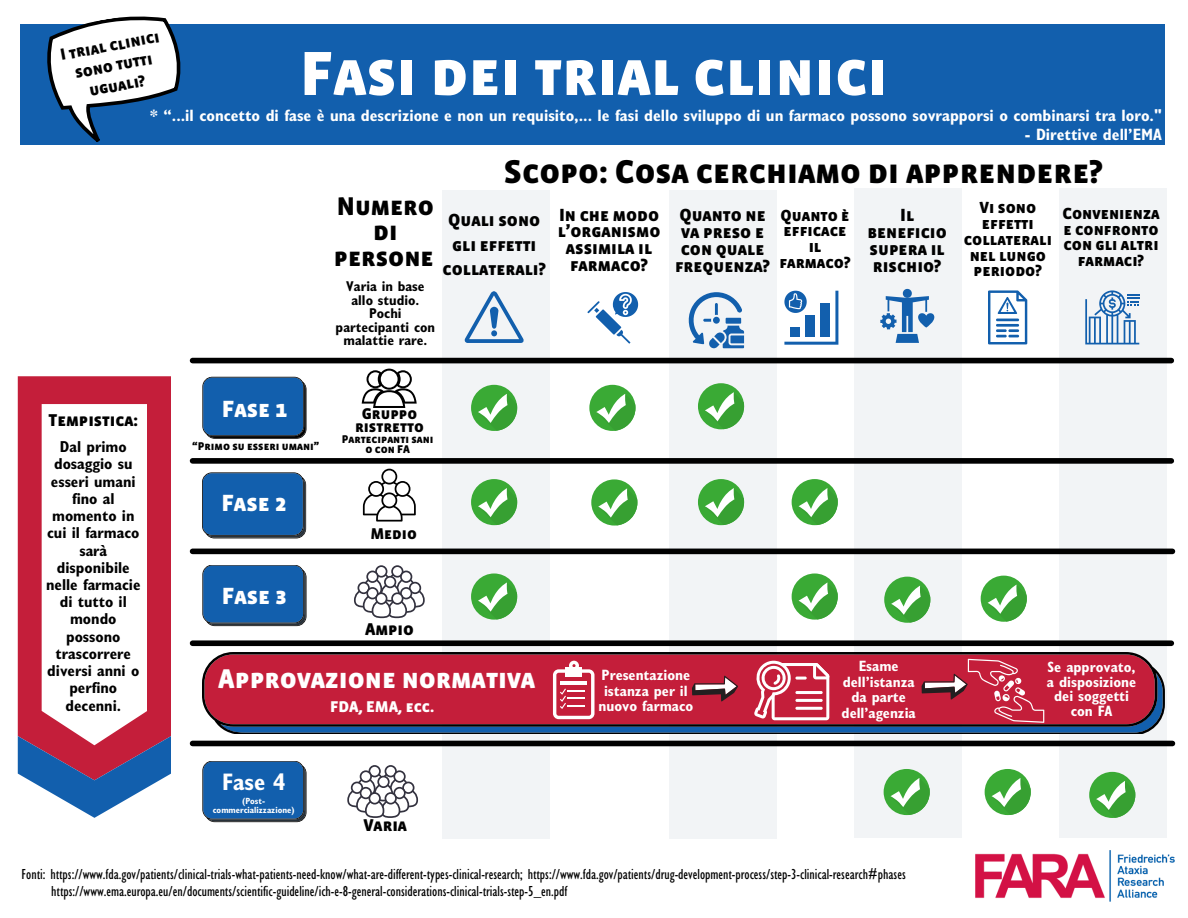
<style>
.page{position:relative;width:1188px;height:918px;background:#fff}
.page>*{position:absolute;margin:0;border:0;box-sizing:border-box;transform-origin:0 0}
.t1{font:63.75px "Vista Sans SC Black";color:#fff}
.t2{font:33.75px "Vista Sans SC Black";color:#000}
.t3{font:27.75px "Vista Sans SC Black";color:#fff}
.t4{font:26.25px/25.8px "Vista Sans SC Black";color:#000;text-align:center}
.t5{font:24px "Vista Sans SC Black";color:#fff}
.t6{font:700 condensed 24px "Gill Sans";color:#fff}
.t7{font:18px/16.8px "Vista Sans SC Black";color:#000;text-align:center}
.t8{font:17.55px "Vista Sans SC Black";color:#000}
.t9{font:17.4px "Vista Sans SC Black";color:#000}
.t10{font:700 condensed 16.5px "Gill Sans";color:#fff}
.t11{font:16.5px/15.8px "Vista Sans SC Black";color:#000;text-align:center}
.t12{font:700 condensed 15.9px/17.2px "Gill Sans";color:#000;text-align:center}
.t13{font:15.9px/12.3px "Vista Sans SC Black";color:#000;text-align:center}
.t14{font:15.9px "Vista Sans SC Black";color:#fff}
.t15{font:condensed 15px/16.8px "Gill Sans";color:#000}
.t16{font:700 condensed 15px/15.8px "Gill Sans";color:#fff;text-align:center}
.t17{font:700 condensed 14.25px/13.5px "Gill Sans";color:#000;text-align:center}
.t18{font:11.4px/10.5px "Vista Sans SC Black";color:#000;text-align:center}
.t19{font:700 condensed 9px/9px "Gill Sans";color:#fff;text-align:center}
</style>
<div class="page">
<div style="left:20px;top:25px;width:1145px;height:120px;background:#125fad"></div>
<img style="left:975px;top:850px;width:200px;height:52px">
<div style="left:442px;top:190px;width:107px;height:649px;background:#f2f4f6"></div>
<div style="left:669px;top:190px;width:107px;height:649px;background:#f2f4f6"></div>
<div style="left:854px;top:188px;width:107px;height:649px;background:#f2f4f6"></div>
<div style="left:1059px;top:188px;width:108px;height:649px;background:#f2f4f6"></div>
<div style="left:193px;top:358px;width:978px;height:5px;background:#000"></div>
<div style="left:193px;top:458px;width:978px;height:6px;background:#000"></div>
<svg style="left:202px;top:377px;width:105px;height:62px;background:#1a5da1"></svg>
<svg style="left:202px;top:472px;width:104px;height:66px;background:#1a5ea4"></svg>
<div style="left:193px;top:549px;width:979px;height:5px;background:#000"></div>
<svg style="left:202px;top:565px;width:105px;height:61px;background:#1c5fa4"></svg>
<div style="left:193px;top:640px;width:978px;height:6px;background:#000"></div>
<svg style="left:588px;top:292px;width:50px;height:52px"></svg>
<svg style="left:880px;top:289px;width:54px;height:54px"></svg>
<svg style="left:1085px;top:290px;width:54px;height:54px"></svg>
<svg style="left:988px;top:290px;width:39px;height:54px"></svg>
<div style="left:471px;top:385px;width:46px;height:46px;background:#3aaa35;border-radius:50%"></div>
<svg style="left:478px;top:394px;width:40px;height:37px"></svg>
<svg style="left:784px;top:291px;width:54px;height:54px"></svg>
<svg style="left:688px;top:292px;width:56px;height:56px"></svg>
<svg style="left:362px;top:369px;width:55px;height:39px"></svg>
<svg style="left:363px;top:469px;width:53px;height:53px"></svg>
<div style="left:391px;top:565px;width:13px;height:13px;border:2px solid #33323f;border-radius:50%"></div>
<div style="left:400px;top:571px;width:12px;height:12px;border:2px solid #33323f;border-radius:50%"></div>
<div style="left:375px;top:565px;width:12px;height:13px;border:2px solid #33323f;border-radius:50%"></div>
<div style="left:366px;top:571px;width:13px;height:12px;border:2px solid #33323f;border-radius:50%"></div>
<svg style="left:354px;top:572px;width:71px;height:46px"></svg>
<div style="left:376px;top:593px;width:11px;height:11px;background:#fff;border-radius:50%"></div>
<div style="left:375px;top:592px;width:12px;height:13px;border:2px solid #33323f;border-radius:50%"></div>
<svg style="left:202px;top:761px;width:105px;height:61px;background:#1c5fa4"></svg>
<div style="left:385px;top:765px;width:12px;height:12px;border:2px solid #33323f;border-radius:50%"></div>
<div style="left:393px;top:770px;width:13px;height:13px;border:2px solid #33323f;border-radius:50%"></div>
<div style="left:369px;top:765px;width:12px;height:12px;border:2px solid #33323f;border-radius:50%"></div>
<div style="left:360px;top:770px;width:12px;height:13px;border:2px solid #33323f;border-radius:50%"></div>
<svg style="left:347px;top:772px;width:71px;height:46px"></svg>
<div style="left:369px;top:793px;width:11px;height:11px;background:#fff;border-radius:50%"></div>
<div style="left:369px;top:792px;width:12px;height:13px;border:2px solid #33323f;border-radius:50%"></div>
<div style="left:193px;top:741px;width:979px;height:5px;background:#000"></div>
<svg style="left:202px;top:652px;width:963px;height:82px;background:#a22743"></svg>
<svg style="left:553px;top:661px;width:42px;height:58px"></svg>
<svg style="left:754px;top:661px;width:76px;height:59px"></svg>
<hr style="left:795px;top:691px;width:28px;height:3px;background:#fff;border-radius:2px">
<hr style="left:795px;top:699px;width:28px;height:3px;background:#fff;border-radius:2px">
<hr style="left:795px;top:707px;width:28px;height:3px;background:#fff;border-radius:2px">
<svg style="left:692px;top:676px;width:46px;height:25px"></svg>
<svg style="left:922px;top:659px;width:122px;height:64px;background:#c3364d"></svg>
<div style="left:471px;top:573px;width:46px;height:47px;background:#3aaa35;border-radius:50%"></div>
<svg style="left:478px;top:582px;width:40px;height:37px"></svg>
<div style="left:471px;top:479px;width:46px;height:46px;background:#3aaa35;border-radius:50%"></div>
<svg style="left:478px;top:488px;width:40px;height:37px"></svg>
<div style="left:589px;top:385px;width:46px;height:46px;background:#3aaa35;border-radius:50%"></div>
<svg style="left:596px;top:394px;width:40px;height:37px"></svg>
<div style="left:698px;top:383px;width:46px;height:46px;background:#3aaa35;border-radius:50%"></div>
<svg style="left:705px;top:392px;width:40px;height:37px"></svg>
<div style="left:792px;top:573px;width:46px;height:47px;background:#3aaa35;border-radius:50%"></div>
<svg style="left:799px;top:582px;width:39px;height:37px"></svg>
<div style="left:792px;top:479px;width:46px;height:46px;background:#3aaa35;border-radius:50%"></div>
<svg style="left:799px;top:488px;width:39px;height:37px"></svg>
<div style="left:985px;top:769px;width:46px;height:46px;background:#3aaa35;border-radius:50%"></div>
<svg style="left:992px;top:778px;width:39px;height:37px"></svg>
<div style="left:884px;top:769px;width:46px;height:46px;background:#3aaa35;border-radius:50%"></div>
<svg style="left:891px;top:778px;width:39px;height:37px"></svg>
<div style="left:981px;top:576px;width:46px;height:46px;background:#3aaa35;border-radius:50%"></div>
<svg style="left:988px;top:585px;width:39px;height:37px"></svg>
<div style="left:884px;top:577px;width:46px;height:46px;background:#3aaa35;border-radius:50%"></div>
<svg style="left:891px;top:586px;width:40px;height:37px"></svg>
<div style="left:1089px;top:772px;width:46px;height:46px;background:#3aaa35;border-radius:50%"></div>
<svg style="left:1096px;top:781px;width:40px;height:37px"></svg>
<svg style="left:464px;top:291px;width:60px;height:52px"></svg>
<div style="left:591px;top:479px;width:46px;height:47px;background:#3aaa35;border-radius:50%"></div>
<svg style="left:598px;top:488px;width:40px;height:37px"></svg>
<div style="left:698px;top:479px;width:46px;height:46px;background:#3aaa35;border-radius:50%"></div>
<svg style="left:705px;top:488px;width:40px;height:37px"></svg>
<div style="left:18px;top:376px;width:153px;height:28px;background:#c41e3a"></div>
<svg style="left:18px;top:404px;width:153px;height:414px"></svg>
<svg style="left:39px;top:16px;width:157px;height:126px"></svg>
<p class="t11" style="left:59px;top:45px;width:102px;line-height:20.2px;rotate:-11deg">I trial clinici sono tutti uguali?</p>
<h1 class="t1" style="left:300px;top:36px;width:590px">Fasi dei trial clinici</h1>
<p class="t10" style="left:150px;top:110px;width:1013px">* “...il concetto di fase è una descrizione e non un requisito,... le fasi dello sviluppo di un farmaco possono sovrapporsi o combinarsi tra loro."</p>
<p class="t10" style="left:1025px;top:129px;width:139px">- Direttive dell’EMA</p>
<p class="t8" style="left:48px;top:409px;width:91px">Tempistica:</p>
<p class="t12" style="left:46px;top:441px;width:96px">Dal primo dosaggio su esseri umani fino al momento in cui il farmaco sarà disponibile nelle farmacie di tutto il mondo possono trascorrere diversi anni o perfino decenni.</p>
<h3 class="t4" style="left:334px;top:193px;width:102px">Numero di persone</h3>
<p class="t17" style="left:336px;top:282px;width:101px">Varia in base allo studio.<br>Pochi partecipanti con malattie rare.</p>
<h2 class="t2" style="left:504px;top:152px;width:601px">Scopo: Cosa cerchiamo di apprendere?</h2>
<p class="t7" style="left:442px;top:207px;width:105px;line-height:24.8px">Quali sono gli effetti collaterali?</p>
<p class="t7" style="left:558px;top:206px;width:104px">In che modo l’organismo assimila il farmaco?</p>
<p class="t11" style="left:779px;top:207px;width:73px">Quanto è efficace il farmaco?</p>
<p class="t7" style="left:867px;top:207px;width:81px">Il beneficio supera il rischio?</p>
<p class="t11" style="left:964px;top:200px;width:90px">Vi sono effetti collaterali nel lungo periodo?</p>
<p class="t11" style="left:1062px;top:205px;width:99px">Convenienza e confronto con gli altri farmaci?</p>
<p class="t7" style="left:675px;top:207px;width:97px">Quanto ne va preso e con quale frequenza?</p>
<h3 class="t5" style="left:222px;top:394px;width:67px">Fase 1</h3>
<p class="t18" style="left:193px;top:441px;width:128px">“Primo su esseri umani”</p>
<h3 class="t5" style="left:221px;top:489px;width:67px">Fase 2</h3>
<h3 class="t5" style="left:222px;top:582px;width:67px">Fase 3</h3>
<p class="t13" style="left:355px;top:408px;width:70px">Gruppo ristretto</p>
<p class="t18" style="left:342px;top:434px;width:93px">Partecipanti sani o con FA</p>
<p class="t13" style="left:370px;top:528px;width:48px">Medio</p>
<p class="t9" style="left:365px;top:619px;width:50px">Ampio</p>
<h3 class="t3" style="left:218px;top:663px;width:319px">Approvazione normativa</h3>
<p class="t16" style="left:598px;top:669px;width:96px">Presentazione istanza per il nuovo farmaco</p>
<p class="t16" style="left:842px;top:660px;width:76px">Esame dell’istanza da parte dell’agenzia</p>
<p class="t16" style="left:1047px;top:662px;width:91px;line-height:14.7px">Se approvato, a disposizione dei soggetti</p>
<p class="t14" style="left:330px;top:697px;width:106px">FDA, EMA, ecc.</p>
<p class="t16" style="left:1071px;top:705px;width:43px">con FA</p>
<h3 class="t6" style="left:222px;top:774px;width:65px">Fase 4</h3>
<p class="t19" style="left:213px;top:798px;width:83px">(Post&shy;commercializzazione)</p>
<p class="t9" style="left:363px;top:815px;width:45px">Varia</p>
<p class="t15" style="left:51px;top:868px;width:856px;text-indent:-30px">Fonti: https://www.fda.gov/patients/clinical-trials-what-patients-need-know/what-are-different-types-clinical-research; https://www.fda.gov/patients/drug-development-process/step-3-clinical-research#phases https://www.ema.europa.eu/en/documents/scientific-guideline/ich-e-8-general-considerations-clinical-trials-step-5_en.pdf</p>
</div>
